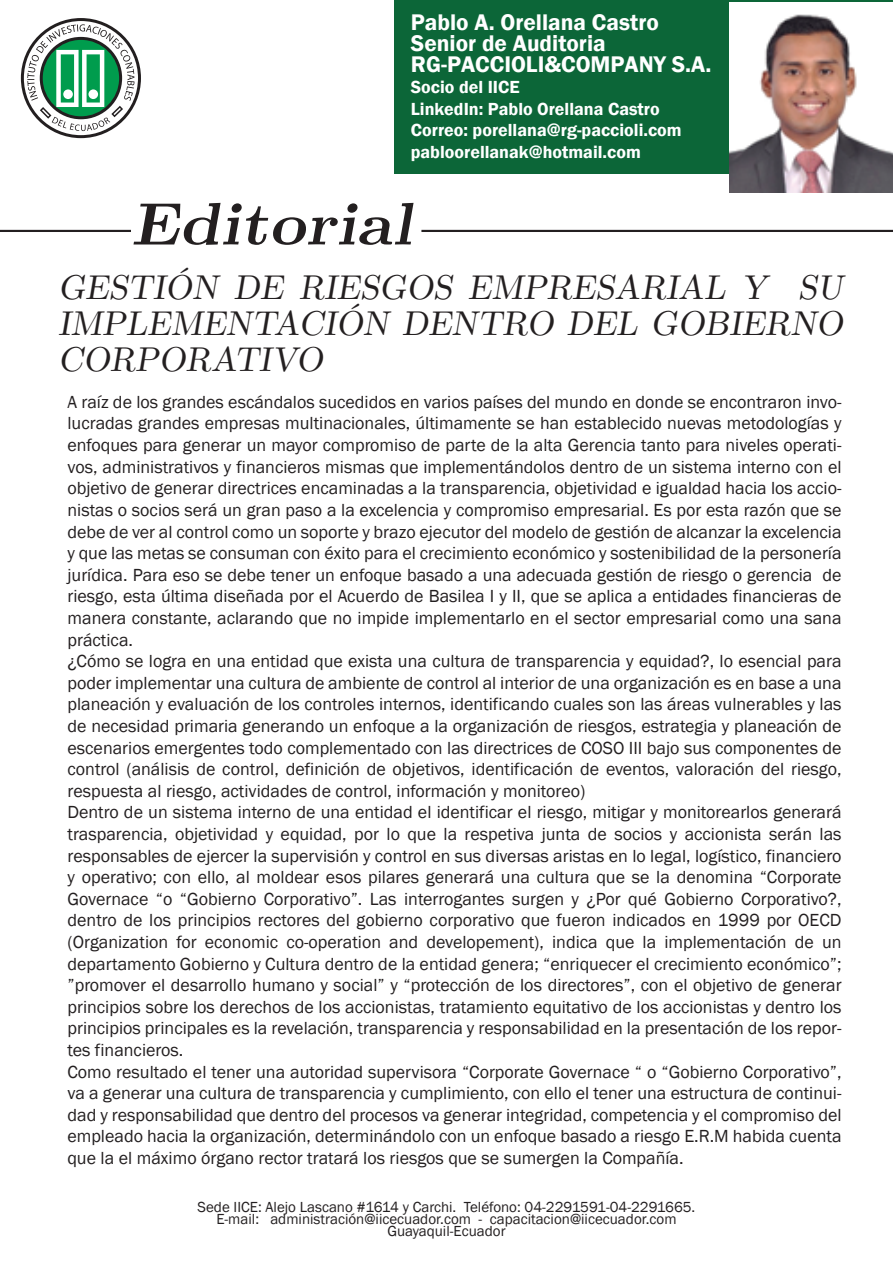
<style>
.page{position:relative;width:893px;height:1263px;background:#fff}
.page>*{position:absolute;margin:0;border:0;box-sizing:border-box;transform-origin:0 0}
.t1{font:700 60px "LM Roman Slant 10";color:#231f20;scale:1.06 1}
.t2{font:34.5px/36px "LM Roman Slant 10";color:#231f20;text-align:justify}
.t3{font:600 23.25px/21px "Franklin Gothic";color:#fff}
.t4{font:18px/21.6px "Franklin Gothic";color:#231f20}
.t5{font:600 18px/21.6px "Franklin Gothic";color:#fff}
.t6{font:15px/12px "Franklin Gothic";color:#231f20;text-align:center}
</style>
<div class="page">
<hr style="left:0;top:230px;width:131px;height:2px;background:#231f20">
<hr style="left:421px;top:230px;width:472px;height:2px;background:#231f20">
<div style="left:394px;top:0;width:499px;height:173px;background:#0c6638"></div>
<svg style="left:21px;top:18px;width:120px;height:120px"></svg>
<img style="left:729px;top:2px;width:163px;height:190px">
<p class="t3" style="left:411px;top:12px;width:302px">Pablo A. Orellana Castro<br>Senior de Auditoria<br>RG-PACCIOLI&amp;COMPANY S.A.</p>
<p class="t5" style="left:411px;top:76px;width:272px">Socio del IICE<br>LinkedIn: Pablo Orellana Castro<br>Correo: porellana@rg-paccioli.com pabloorellanak@hotmail.com</p>
<h1 class="t1" style="left:131px;top:176px;width:267px">Editorial</h1>
<h2 class="t2" style="left:58px;top:267px;width:786px">GESTIÓN DE RIESGOS EMPRESARIAL Y SU IMPLEMENTACIÓN DENTRO DEL GOBIERNO CORPORATIVO</h2>
<p class="t4" style="left:67px;top:391px;width:776px">A raíz de los grandes escándalos sucedidos en varios países del mundo en donde se encontraron invo&shy;lucradas grandes empresas multinacionales, últimamente se han establecido nuevas metodologías y enfoques para generar un mayor compromiso de parte de la alta Gerencia tanto para niveles operati&shy;vos, administrativos y financieros mismas que implementándolos dentro de un sistema interno con el objetivo de generar directrices encaminadas a la transparencia, objetividad e igualdad hacia los accio&shy;nistas o socios será un gran paso a la excelencia y compromiso empresarial. Es por esta razón que se debe de ver al control como un soporte y brazo ejecutor del modelo de gestión de alcanzar la excelencia y que las metas se consuman con éxito para el crecimiento económico y sostenibilidad de la personería jurídica. Para eso se debe tener un enfoque basado a una adecuada gestión de riesgo o gerencia de riesgo, esta última diseñada por el Acuerdo de Basilea I y II, que se aplica a entidades financieras de manera constante, aclarando que no impide implementarlo en el sector empresarial como una sana práctica.<br>¿Cómo se logra en una entidad que exista una cultura de transparencia y equidad?, lo esencial para poder implementar una cultura de ambiente de control al interior de una organización es en base a una planeación y evaluación de los controles internos, identificando cuales son las áreas vulnerables y las de necesidad primaria generando un enfoque a la organización de riesgos, estrategia y planeación de escenarios emergentes todo complementado con las directrices de COSO III bajo sus componentes de control (análisis de control, definición de objetivos, identificación de eventos, valoración del riesgo, respuesta al riesgo, actividades de control, información y monitoreo)<br>Dentro de un sistema interno de una entidad el identificar el riesgo, mitigar y monitorearlos generará trasparencia, objetividad y equidad, por lo que la respetiva junta de socios y accionista serán las responsables de ejercer la supervisión y control en sus diversas aristas en lo legal, logístico, financiero y operativo; con ello, al moldear esos pilares generará una cultura que se la denomina “Corporate Governace “o “Gobierno Corporativo”. Las interrogantes surgen y ¿Por qué Gobierno Corporativo?, dentro de los principios rectores del gobierno corporativo que fueron indicados en 1999 por OECD (Organization for economic co-operation and developement), indica que la implementación de un departamento Gobierno y Cultura dentro de la entidad genera; “enriquecer el crecimiento económico”; ”promover el desarrollo humano y social” y “protección de los directores”, con el objetivo de generar principios sobre los derechos de los accionistas, tratamiento equitativo de los accionistas y dentro los principios principales es la revelación, transparencia y responsabilidad en la presentación de los repor&shy;tes financieros.<br>Como resultado el tener una autoridad supervisora “Corporate Governace “ o “Gobierno Corporativo”, va a generar una cultura de transparencia y cumplimiento, con ello el tener una estructura de continui&shy;dad y responsabilidad que dentro del procesos va generar integridad, competencia y el compromiso del empleado hacia la organización, determinándolo con un enfoque basado a riesgo E.R.M habida cuenta que la el máximo órgano rector tratará los riesgos que se sumergen la Compañía.</p>
<p class="t6" style="left:198px;top:1201px;width:499px">Sede IICE: Alejo Lascano #1614 y Carchi. Teléfono: 04-2291591-04-2291665.<br>E-mail: administración@iicecuador.com - capacitacion@iicecuador.com<br>Guayaquil-Ecuador</p>
</div>
